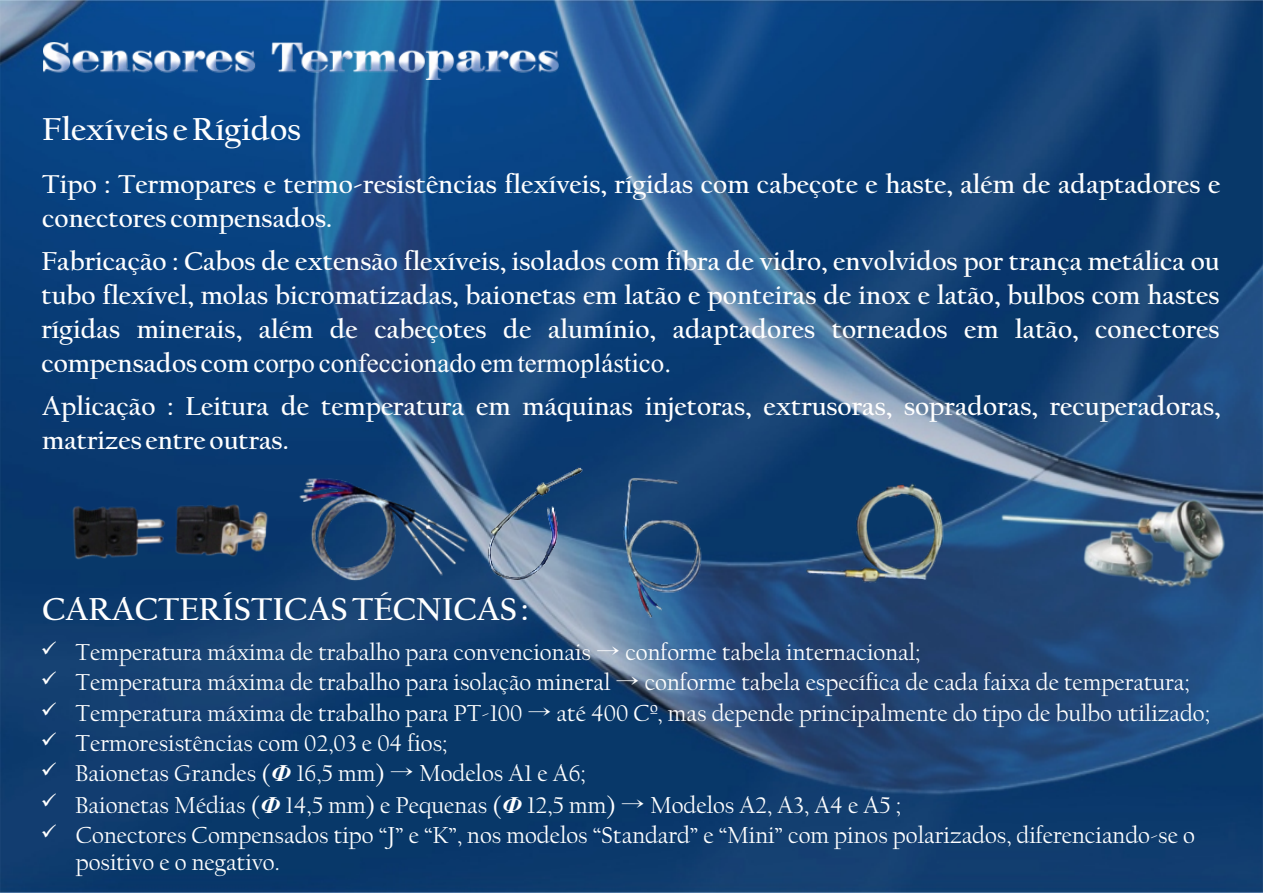
<style>
.page{position:relative;width:1263px;height:893px;background:#fff}
.page>*{position:absolute;margin:0;border:0;box-sizing:border-box;transform-origin:0 0}
.t1{font:700 33px "Californian FB";color:#fff}
.t2{font:700 27px/34px "Californian FB";color:#fff}
.t3{font:27px "Times New Roman";color:#fff}
.t4{font:24px/30.5px "Californian FB";color:#fff}
.s1{font-family:"Californian FB";font-weight:700}
.s2{font-family:"Adobe Myungjo Std";font-weight:500}
.s3{font-family:"Times New Roman";font-weight:700;font-style:italic}
</style>
<div class="page">
<img style="left:0;top:0;width:1263px;height:893px">
<img style="left:69px;top:418px;width:1167px;height:238px">
<img style="left:43px;top:42px;width:516px;height:38px">
<svg style="left:42px;top:824px;width:14px;height:14px"></svg>
<h1 class="t1" style="left:42px;top:116px;width:260px">Flexíveis e Rígidos</h1>
<p class="t2" style="left:42px;top:170px;width:1180px">Tipo : Termopares e termo-resistências flexíveis, rígidas com cabeçote e haste, além de adaptadores e conectores compensados.</p>
<p class="t2" style="left:41px;top:246px;width:1180px;text-align:justify">Fabricação : Cabos de extensão flexíveis, isolados com fibra de vidro, envolvidos por trança metálica ou tubo flexível, molas bicromatizadas, baionetas em latão e ponteiras de inox e latão, bulbos com hastes rígidas minerais, além de cabeçotes de alumínio, adaptadores torneados em latão, conectores</p>
<p class="t3" style="left:41px;top:353px;width:631px"><span class="s1">compensados com</span> corpo confeccionado em termoplástico.</p>
<p class="t2" style="left:42px;top:392px;width:1180px">Aplicação : Leitura de temperatura em máquinas injetoras, extrusoras, sopradoras, recuperadoras, matrizes entre outras.</p>
<h1 class="t1" style="left:42px;top:595px;width:488px">CARACTERÍSTICAS TÉCNICAS :</h1>
<p class="t4" style="left:41px;top:638px;width:881px">✓ Temperatura máxima de trabalho para convencionais <span class="s2">→</span> conforme tabela internacional;</p>
<p class="t4" style="left:41px;top:669px;width:1150px">✓ Temperatura máxima de trabalho para isolação mineral <span class="s2">→</span> conforme tabela específica de cada faixa de temperatura;</p>
<p class="t4" style="left:41px;top:699px;width:1170px">✓ Temperatura máxima de trabalho para PT-100 <span class="s2">→</span> até 400 Cº, mas depende principalmente do tipo de bulbo utilizado;</p>
<p class="t4" style="left:41px;top:730px;width:408px">✓ Termoresistências com 02,03 e 04 fios;</p>
<p class="t4" style="left:41px;top:760px;width:546px">✓ Baionetas Grandes (<span class="s3">Ф</span> 16,5 mm) <span class="s2">→</span> Modelos A1 e A6;</p>
<p class="t4" style="left:76px;top:791px;width:1120px;text-indent:-35px">✓ Baionetas Médias (<span class="s3">Ф</span> 14,5 mm) e Pequenas (<span class="s3">Ф</span> 12,5 mm) <span class="s2">→</span> Modelos A2, A3, A4 e A5 ;<br>Conectores Compensados tipo “J” e “K”, nos modelos “Standard” e “Mini” com pinos polarizados, diferenciando-se o</p>
<p class="t4" style="left:76px;top:849px;width:205px">positivo e o negativo.</p>
</div>
